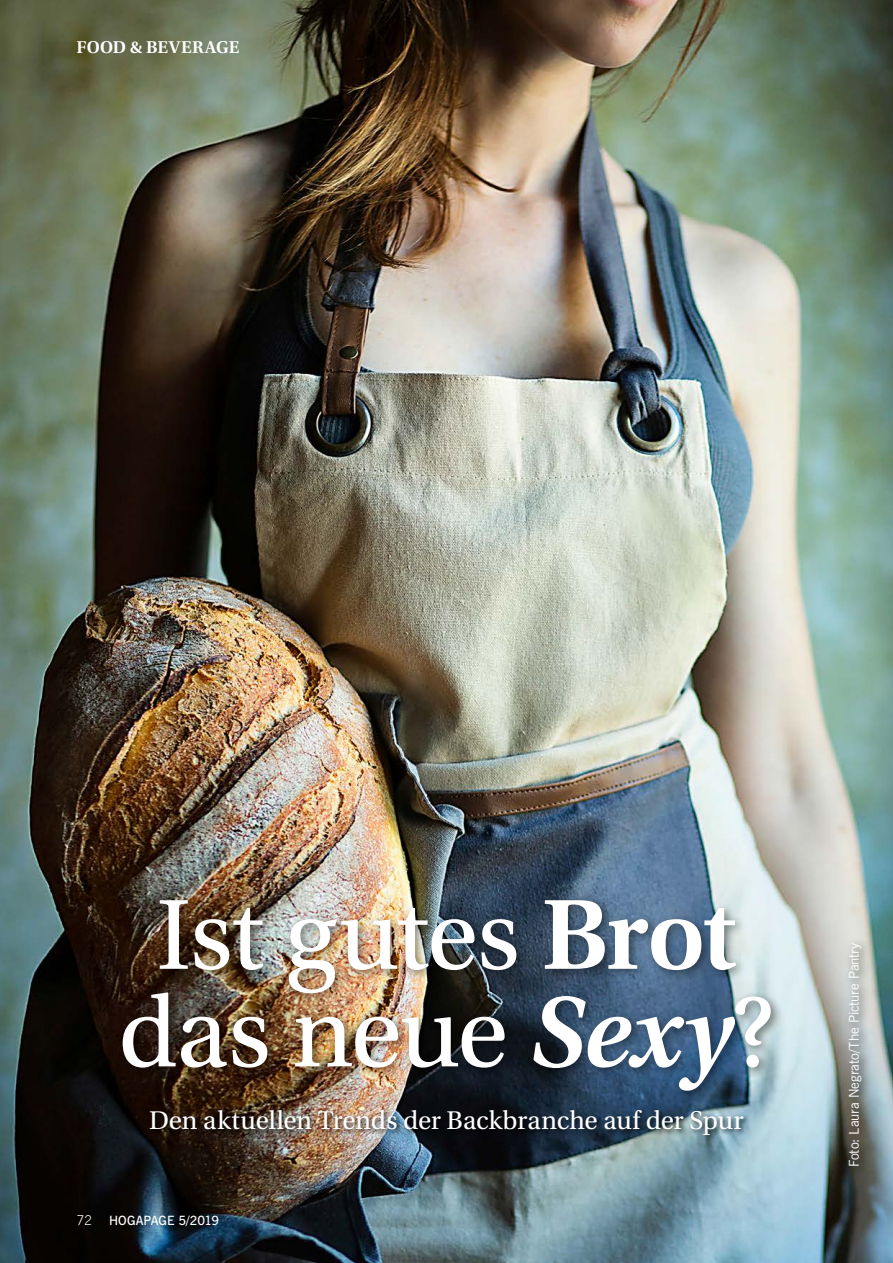
<style>
.page{position:relative;width:893px;height:1263px;background:#fff}
.page>*{position:absolute;margin:0;border:0;box-sizing:border-box;transform-origin:0 0}
.t1{font:105px/97.5px "Utopia Std";letter-spacing:-.015em;color:#fff;text-align:center}
.t2{font:27px "Utopia Std";letter-spacing:-.01em;color:#fff}
.t3{font:600 18px "Utopia Std";letter-spacing:.01em;color:#fff}
.t4{font:13.5px "News Gothic";color:#fff}
.t5{font:300 13.5px "News Gothic L";color:#fff}
.t6{font:600 12.75px "News Gothic";color:#fff}
.s1{font-weight:600}
.s2{font-weight:600;font-style:italic}
</style>
<div class="page">
<img style="left:0;top:0;width:893px;height:1263px">
<div style="left:843px;top:937px;width:30px;height:241px;background:#000;opacity:.75"></div>
<div style="left:117px;top:894px;width:665px;height:208px;background:#000;opacity:.5"></div>
<div style="left:148px;top:1108px;width:602px;height:33px;background:#000;opacity:.75"></div>
<p class="t3" style="left:77px;top:37px;width:164px">FOOD &amp; BEVERAGE</p>
<h1 class="t1" style="left:118px;top:888px;width:658px">Ist gutes <span class="s1">Brot </span>das neue <span class="s2">Sexy</span>?</h1>
<p class="t2" style="left:149px;top:1106px;width:596px">Den aktuellen Trends der Backbranche auf der Spur</p>
<p class="t5" style="left:77px;top:1211px;width:17px">72</p>
<p class="t6" style="left:109px;top:1212px;width:112px">HOGAPAGE 5/2019</p>
<p class="t4" style="left:845px;top:1167px;width:226px;rotate:-90deg">Foto: Laura Negrato/The Picture Pantry</p>
</div>
